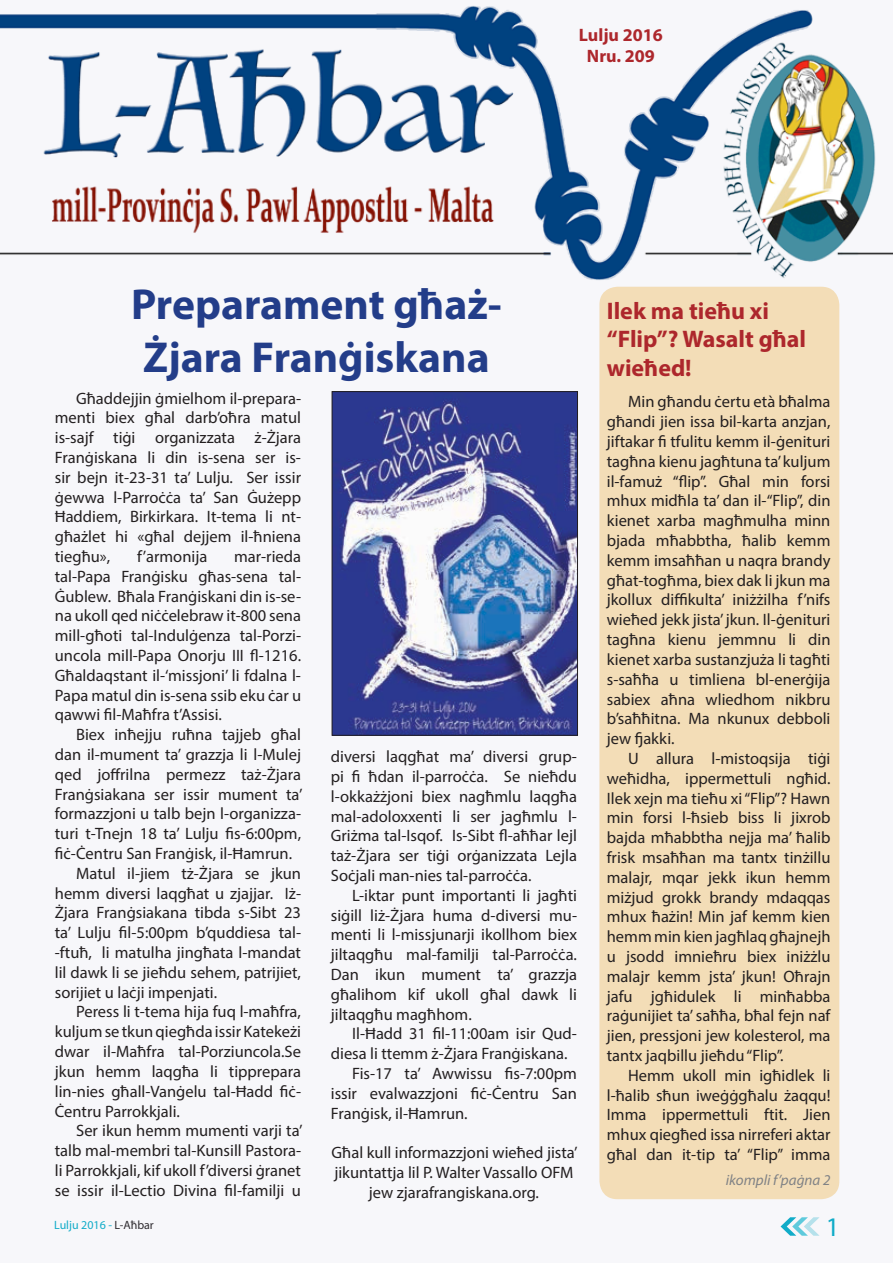
<style>
.page{position:relative;width:893px;height:1263px;background:#f7f7fa}
.page>*{position:absolute;margin:0;border:0;box-sizing:border-box;transform-origin:0 0}
.t1{font:700 43.5px/52.5px "Myriad Pro";color:#233d89}
.t2{font:27px "Myriad Pro";color:#00acc8}
.t3{font:700 24px/28.8px "Myriad Pro";color:#ad272c}
.t4{font:700 18px/21.6px "Myriad Pro";color:#ad272c;text-align:center}
.t5{font:16.5px/19.8px "Myriad Pro";color:#231f20;text-align:justify}
.t6{font:italic 15px "Myriad Pro";color:#808285}
.t7{font:12px "Myriad Pro";color:#00acc8}
.s1{color:#231f20}
</style>
<div class="page">
<div style="left:599px;top:287px;width:240px;height:912px;background:#f3ddb7;border-radius:18px"></div>
<img style="left:0;top:6px;width:893px;height:274px">
<img style="left:334px;top:393px;width:242px;height:341px">
<div style="left:332px;top:391px;width:246px;height:345px;border:1px solid #231f20"></div>
<p class="t4" style="left:579px;top:23px;width:85px">Lulju 2016<br>Nru. 209</p>
<h1 class="t1" style="left:131px;top:277px;width:372px">Preparament għaż-<br>Żjara Franġiskana</h1>
<p class="t5" style="left:55px;top:388px;width:248px;text-indent:21px">Għaddejjin ġmielhom il-prepara&shy;menti biex għal darb’oħra matul is-sajf tiġi organizzata ż-Żjara Franġiskana li din is-sena ser is&shy;sir bejn it-23-31 ta’ Lulju. Ser issir ġewwa l-Parroċċa ta’ San Ġużepp Ħaddiem, Birkirkara. It-tema li nt&shy;għażlet hi «għal dejjem il-ħniena tiegħu»,</p>
<p class="t5" style="left:137px;top:546px;width:72px">f’armonija</p>
<p class="t5" style="left:55px;top:546px;width:248px;text-indent:179px">mar-rieda tal-Papa Franġisku għas-sena tal-Ġublew. Bħala Franġiskani din is-se&shy;na ukoll qed niċċelebraw it-800 sena mill-għoti tal-Indulġenza tal-Porzi&shy;uncola mill-Papa Onorju III fl-1216.<br>Għaldaqstant il-‘missjoni’ li fdalna l-Papa matul din is-sena ssib eku ċar u qawwi fil-Maħfra t’Assisi.</p>
<p class="t5" style="left:76px;top:724px;width:226px">Biex inħejju ruħna tajjeb għal</p>
<p class="t5" style="left:55px;top:744px;width:248px">dan il-mument ta’ grazzja li l-Mulej</p>
<p class="t5" style="left:55px;top:764px;width:248px">qed joffrilna permezz taż-Żjara</p>
<p class="t5" style="left:55px;top:784px;width:249px">Franġsiakana ser issir mument ta’</p>
<p class="t5" style="left:55px;top:804px;width:248px">formazzjoni u talb bejn l-organizza-</p>
<p class="t5" style="left:55px;top:823px;width:248px">turi t-Tnejn 18 ta’ Lulju fis-6:00pm,</p>
<p class="t5" style="left:55px;top:843px;width:239px">fiċ-Ċentru San Franġisk, il-Ħamrun.</p>
<p class="t5" style="left:76px;top:863px;width:226px">Matul il-jiem tż-Żjara se jkun</p>
<p class="t5" style="left:55px;top:883px;width:248px">hemm diversi laqgħat u zjajjar. Iż-</p>
<p class="t5" style="left:55px;top:903px;width:248px">Żjara Franġsiakana tibda s-Sibt 23</p>
<p class="t5" style="left:55px;top:922px;width:248px">ta’ Lulju fil-5:00pm b’quddiesa tal-</p>
<p class="t5" style="left:55px;top:942px;width:248px">-ftuħ, li matulha jingħata l-mandat</p>
<p class="t5" style="left:55px;top:962px;width:248px">lil dawk li se jieħdu sehem, patrijiet,</p>
<p class="t5" style="left:55px;top:982px;width:164px">sorijiet u laċji impenjati.</p>
<p class="t5" style="left:76px;top:1002px;width:226px">Peress li t-tema hija fuq l-maħfra,</p>
<p class="t5" style="left:55px;top:1021px;width:248px">kuljum se tkun qiegħda issir Katekeżi</p>
<p class="t5" style="left:55px;top:1041px;width:248px">dwar il-Maħfra tal-Porziuncola.Se</p>
<p class="t5" style="left:55px;top:1061px;width:248px">jkun hemm laqgħa li tipprepara</p>
<p class="t5" style="left:55px;top:1081px;width:248px">lin-nies għall-Vanġelu tal-Ħadd fiċ-</p>
<p class="t5" style="left:55px;top:1101px;width:127px">Ċentru Parrokkjali.</p>
<p class="t5" style="left:76px;top:1120px;width:228px">Ser ikun hemm mumenti varji ta’</p>
<p class="t5" style="left:55px;top:1140px;width:248px">talb mal-membri tal-Kunsill Pastora-</p>
<p class="t5" style="left:55px;top:1160px;width:248px">li Parrokkjali, kif ukoll f’diversi ġranet</p>
<p class="t5" style="left:55px;top:1180px;width:248px">se issir il-Lectio Divina fil-familji u</p>
<p class="t5" style="left:331px;top:746px;width:248px">diversi laqgħat ma’ diversi grup&shy;pi fi ħdan il-parroċċa. Se nieħdu l-okkażżjoni biex nagħmlu laqgħa mal-adoloxxenti li ser jagħmlu l-Griżma tal-Isqof. Is-Sibt fl-aħħar lejl taż-Żjara ser tiġi orġanizzata Lejla Soċjali man-nies tal-parroċċa.</p>
<p class="t5" style="left:331px;top:885px;width:248px;text-indent:21px">L-iktar punt importanti li jagħti siġill liż-Żjara huma d-diversi mu&shy;menti li l-missjunarji ikollhom biex jiltaqgħu mal-familji tal-Parroċċa.<br>Dan ikun mument ta’ grazzja għalihom kif ukoll għal dawk li jiltaqgħu magħhom.</p>
<p class="t5" style="left:352px;top:1024px;width:226px">Il-Ħadd 31 fil-11:00am isir Qud-</p>
<p class="t5" style="left:331px;top:1043px;width:238px">diesa li ttemm ż-Żjara Franġiskana.</p>
<p class="t5" style="left:352px;top:1063px;width:226px">Fis-17 ta’ Awwissu fis-7:00pm</p>
<p class="t5" style="left:331px;top:1083px;width:248px">issir evalwazzjoni fiċ-Ċentru San</p>
<p class="t5" style="left:331px;top:1103px;width:138px">Franġisk, il-Ħamrun.</p>
<p class="t5" style="left:332px;top:1142px;width:248px;text-align:center">Għal kull informazzjoni wieħed jista’ jikuntattja lil P. Walter Vassallo OFM jew zjarafrangiskana.org.</p>
<h3 class="t3" style="left:607px;top:295px;width:201px">Ilek ma tieħu xi “Flip”? Wasalt għal wieħed!</h3>
<p class="t5" style="left:607px;top:392px;width:225px;text-indent:21px">Min għandu ċertu età bħalma għandi jien issa bil-karta anzjan, jiftakar fi tfulitu kemm il-ġenituri tagħna kienu jagħtuna ta’ kuljum il-famuż “flip”. Għal min forsi mhux midħla ta’ dan il-“Flip”, din kienet xarba magħmulha minn bjada mħabbtha, ħalib kemm kemm imsaħħan u naqra brandy għat-togħma, biex dak li jkun ma jkollux diffikulta’ iniżżilha f’nifs wieħed jekk jista’ jkun. Il-ġenituri tagħna kienu jemmnu li din kienet xarba sustanzjuża li tagħti s-saħħa u timliena bl-enerġija sabiex aħna wliedhom nikbru b’saħħitna. Ma nkunux debboli jew fjakki.</p>
<p class="t5" style="left:607px;top:748px;width:225px;text-indent:21px">U allura l-mistoqsija tiġi weħidha, ippermettuli ngħid.<br>Ilek xejn ma tieħu xi “Flip”? Hawn min forsi l-ħsieb biss li jixrob bajda mħabbtha nejja ma’ ħalib frisk msaħħan ma tantx tinżillu malajr, mqar jekk ikun hemm miżjud grokk brandy mdaqqas mhux ħażin! Min jaf kemm kien hemm min kien jagħlaq għajnejh u jsodd imnieħru biex iniżżlu malajr kemm jsta’ jkun! Oħrajn jafu jgħidulek li minħabba raġunijiet ta’ saħħa, bħal fejn naf jien, pressjoni jew kolesterol, ma tantx jaqbillu jieħdu “Flip”.</p>
<p class="t5" style="left:607px;top:1065px;width:225px;text-indent:21px">Hemm ukoll min igħidlek li l-ħalib sħun iweġġgħalu żaqqu!<br>Imma ippermettuli ftit. Jien mhux qiegħed issa nirreferi aktar għal dan it-tip ta’ “Flip” imma</p>
<p class="t6" style="left:726px;top:1171px;width:106px">ikompli f’paġna 2</p>
<p class="t7" style="left:54px;top:1218px;width:101px">Lulju 2016 - <span class="s1">L-Aħbar</span></p>
<h2 class="t2" style="left:826px;top:1210px;width:15px">1</h2>
</div>
